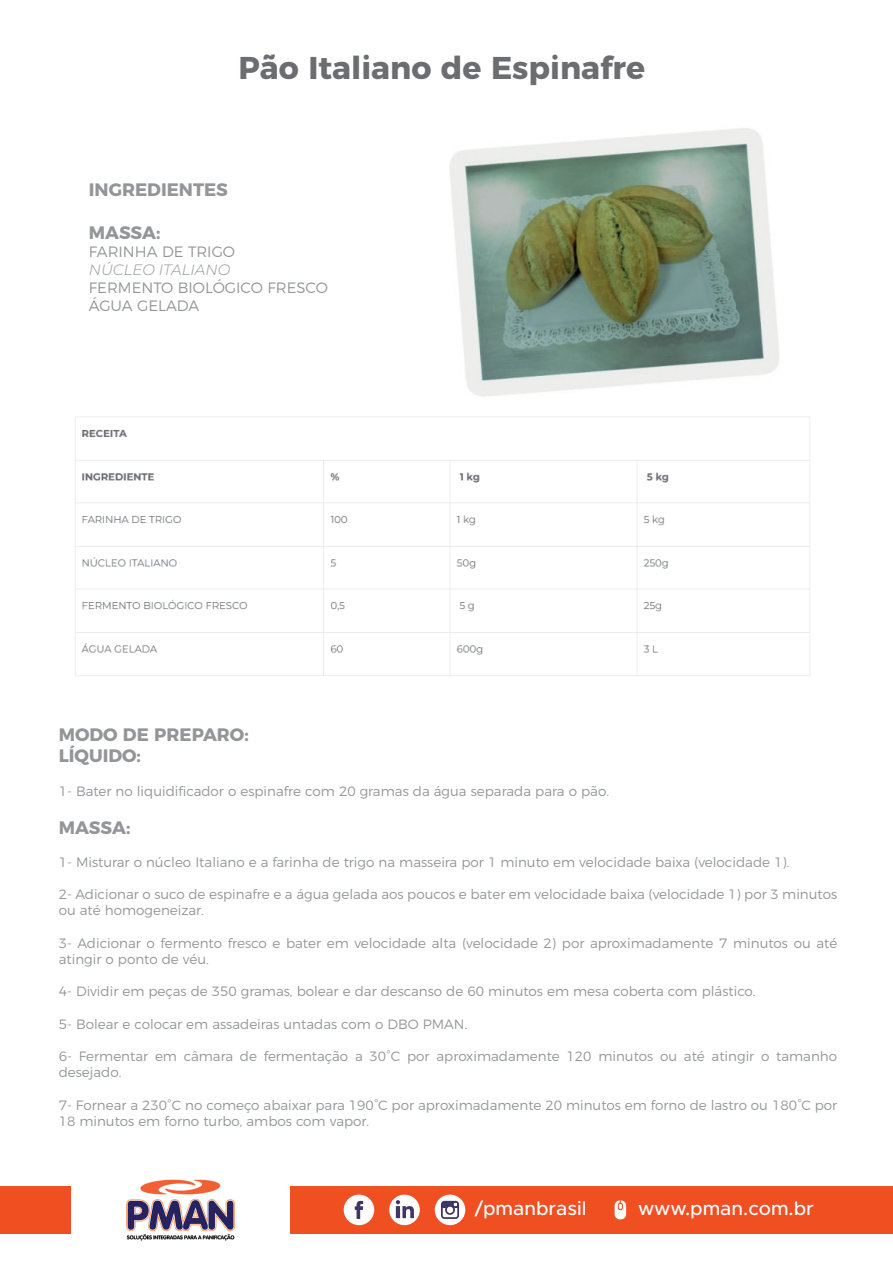
<style>
.page{position:relative;width:893px;height:1263px;background:#fff}
.page>*{position:absolute;margin:0;border:0;box-sizing:border-box;transform-origin:0 0}
.t1{font:700 31.5px "Montserrat";color:#6c6d70}
.t2{font:500 19.5px "Metropolis";color:#fff}
.t3{font:700 18px/21.6px "Montserrat";color:#939598}
.t4{font:300 15px/18px "Montserrat";color:#939598}
.t5{font:italic 300 15px "Montserrat";color:#939598}
.t6{font:300 13.5px/16.2px "Montserrat";color:#939598}
</style>
<div class="page">
<div style="left:0;top:1186px;width:893px;height:48px;background:#f04f22"></div>
<svg style="left:389px;top:1194px;width:31px;height:31px"></svg>
<svg style="left:396px;top:1200px;width:18px;height:18px"></svg>
<div style="left:344px;top:1194px;width:30px;height:31px;background:#fff;border-radius:50%"></div>
<svg style="left:355px;top:1201px;width:8px;height:18px"></svg>
<div style="left:435px;top:1194px;width:30px;height:31px;background:#fff;border-radius:50%"></div>
<svg style="left:441px;top:1201px;width:18px;height:18px"></svg>
<svg style="left:615px;top:1200px;width:11px;height:19px"></svg>
<div style="left:71px;top:1157px;width:219px;height:106px;background:#fff"></div>
<img style="left:126px;top:1179px;width:109px;height:62px">
<img style="left:449px;top:128px;width:331px;height:269px">
<img style="left:75px;top:416px;width:735px;height:260px">
<h1 class="t1" style="left:238px;top:41px;width:408px">Pão Italiano de Espinafre</h1>
<h3 class="t3" style="left:89px;top:178px;width:141px">INGREDIENTES</h3>
<h3 class="t3" style="left:89px;top:221px;width:73px">MASSA:</h3>
<p class="t4" style="left:89px;top:242px;width:148px">FARINHA DE TRIGO</p>
<p class="t5" style="left:89px;top:260px;width:143px">NÚCLEO ITALIANO</p>
<p class="t4" style="left:89px;top:278px;width:241px">FERMENTO BIOLÓGICO FRESCO<br>ÁGUA GELADA</p>
<h3 class="t3" style="left:59px;top:722px;width:192px">MODO DE PREPARO:<br>LÍQUIDO:</h3>
<p class="t6" style="left:59px;top:782px;width:552px">1- Bater no liquidificador o espinafre com 20 gramas da água separada para o pão.</p>
<h3 class="t3" style="left:59px;top:815px;width:73px">MASSA:</h3>
<p class="t6" style="left:59px;top:852px;width:732px">1- Misturar o núcleo Italiano e a farinha de trigo na masseira por 1 minuto em velocidade baixa (velocidade 1).</p>
<p class="t6" style="left:59px;top:885px;width:780px">2- Adicionar o suco de espinafre e a água gelada aos poucos e bater em velocidade baixa (velocidade 1) por 3 minutos ou até homogeneizar.</p>
<p class="t6" style="left:59px;top:933px;width:780px">3- Adicionar o fermento fresco e bater em velocidade alta (velocidade 2) por aproximadamente 7 minutos ou até atingir o ponto de véu.</p>
<p class="t6" style="left:59px;top:982px;width:698px">4- Dividir em peças de 350 gramas, bolear e dar descanso de 60 minutos em mesa coberta com plástico.</p>
<p class="t6" style="left:59px;top:1014px;width:410px">5- Bolear e colocar em assadeiras untadas com o DBO PMAN.</p>
<p class="t6" style="left:59px;top:1047px;width:780px">6- Fermentar em câmara de fermentação a 30˚C por aproximadamente 120 minutos ou até atingir o tamanho desejado.</p>
<p class="t6" style="left:59px;top:1095px;width:780px">7- Fornear a 230˚C no começo abaixar para 190°C por aproximadamente 20 minutos em forno de lastro ou 180°C por<br>18 minutos em forno turbo, ambos com vapor.</p>
<h2 class="t2" style="left:475px;top:1196px;width:113px">/pmanbrasil</h2>
<h2 class="t2" style="left:638px;top:1196px;width:177px">www.pman.com.br</h2>
</div>
